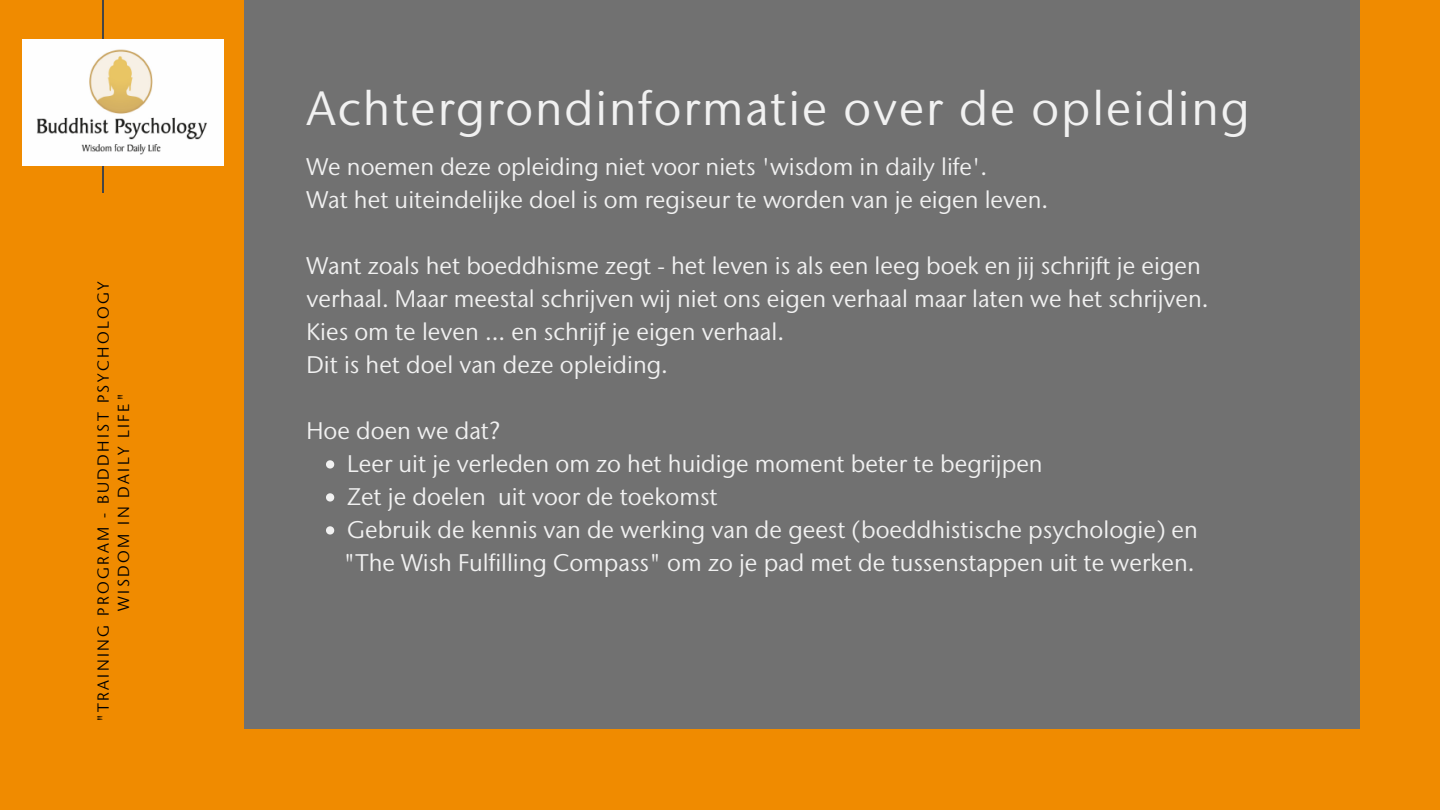
<style>
.page{position:relative;width:1440px;height:810px;background:#f08b00}
.page>*{position:absolute;margin:0;border:0;box-sizing:border-box;transform-origin:0 0}
.t1{font:48px "Stone Sans IIITC Pro";letter-spacing:.04em;color:#f1f1f1}
.t2{font:24px/33px "Stone Sans IIITC Pro";color:#f1f1f1}
.t3{font:16px "Stone Sans IIITC Pro";letter-spacing:.15em;color:#000}
</style>
<div class="page">
<div style="left:244px;top:0;width:1115px;height:729px;background:#717171"></div>
<hr style="left:103px;top:0;width:1px;height:193px;background:#454545">
<img style="left:22px;top:40px;width:202px;height:126px">
<svg style="left:326px;top:460px;width:8px;height:9px"></svg>
<svg style="left:326px;top:493px;width:8px;height:9px"></svg>
<svg style="left:326px;top:526px;width:8px;height:9px"></svg>
<p class="t3" style="left:93px;top:722px;width:443px;rotate:-90deg">"TRAINING PROGRAM - BUDDHIST PSYCHOLOGY</p>
<p class="t3" style="left:113px;top:611px;width:219px;rotate:-90deg">WISDOM IN DAILY LIFE"</p>
<p class="t1" style="left:306px;top:77px;width:945px">Achtergrondinformatie over de opleiding</p>
<p class="t2" style="left:306px;top:151px;width:682px">We noemen deze opleiding niet voor niets 'wisdom in daily life'.</p>
<p class="t2" style="left:306px;top:184px;width:743px">Wat het uiteindelijke doel is om regiseur te worden van je eigen leven.</p>
<p class="t2" style="left:306px;top:250px;width:904px">Want zoals het boeddhisme zegt - het leven is als een leeg boek en jij schrijft je eigen verhaal. Maar meestal schrijven wij niet ons eigen verhaal maar laten we het schrijven.</p>
<p class="t2" style="left:306px;top:316px;width:479px">Kies om te leven ... en schrijf je eigen verhaal.</p>
<p class="t2" style="left:306px;top:349px;width:363px">Dit is het doel van deze opleiding.</p>
<p class="t2" style="left:306px;top:415px;width:195px">Hoe doen we dat?</p>
<p class="t2" style="left:347px;top:448px;width:697px">Leer uit je verleden om zo het huidige moment beter te begrijpen</p>
<p class="t2" style="left:347px;top:481px;width:372px">Zet je doelen uit voor de toekomst</p>
<p class="t2" style="left:347px;top:514px;width:852px">Gebruik de kennis van de werking van de geest (boeddhistische psychologie) en</p>
<p class="t2" style="left:344px;top:547px;width:853px">"The Wish Fulfilling Compass" om zo je pad met de tussenstappen uit te werken.</p>
</div>
